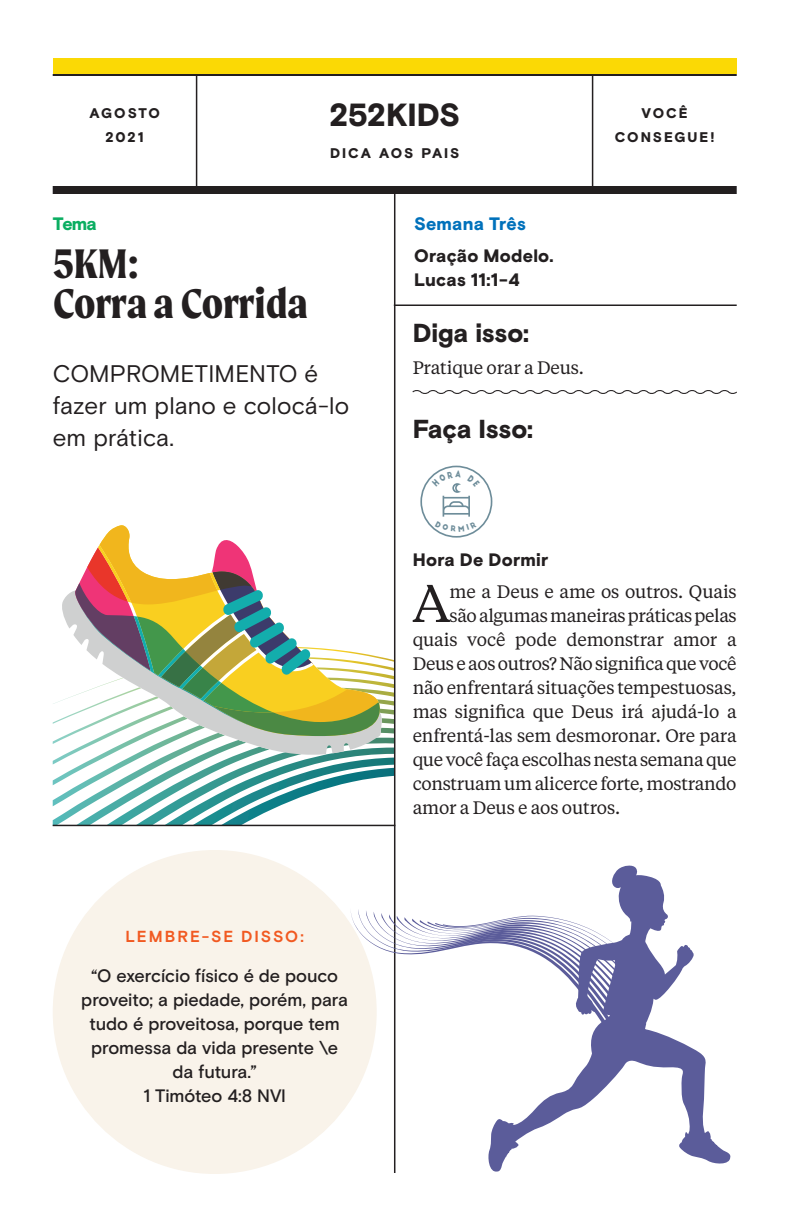
<style>
.page{position:relative;width:792px;height:1224px;background:#fff}
.page>*{position:absolute;margin:0;border:0;box-sizing:border-box;transform-origin:0 0}
.t1{font:52.2px "Tiempos Text";color:#231f20}
.t2{font:700 44px/40px "Moret";letter-spacing:-.005em;color:#231f20}
.t3{font:900 32px "Basis Grotesque";letter-spacing:-.015em;color:#231f20}
.t4{font:900 26px "Basis Grotesque";letter-spacing:-.015em;color:#231f20}
.t5{font:24px/32px "Basis Grotesque";letter-spacing:.005em;color:#231f20}
.t6{font:18px "Tiempos Text";letter-spacing:-.01em;color:#231f20}
.t7{font:500 18px/24px "Basis Grotesque";letter-spacing:-.005em;color:#231f20;text-align:center}
.t8{font:900 18px/24px "Basis Grotesque";letter-spacing:.015em;color:#231f20}
.t9{font:900 18px "Basis Grotesque";letter-spacing:.01em;color:#0071bb}
.t10{font:900 18px "Basis Grotesque";color:#0bae62}
.t11{font:700 16px "Basis Grotesque";letter-spacing:.125em;color:#f15921}
.t12{font:900 14px/24px "Basis Grotesque";letter-spacing:.135em;color:#231f20;text-align:center}
</style>
<div class="page">
<svg style="left:53px;top:525px;width:341px;height:300px"></svg>
<hr style="left:394px;top:304px;width:343px;height:2px;background:#231f20">
<svg style="left:412px;top:390px;width:325px;height:4px"></svg>
<hr style="left:196px;top:74px;width:1px;height:112px;background:#231f20">
<hr style="left:592px;top:74px;width:1px;height:112px;background:#231f20">
<hr style="left:53px;top:74px;width:684px;height:2px;background:#231f20">
<hr style="left:394px;top:193px;width:1px;height:980px;background:#231f20">
<div style="left:53px;top:186px;width:684px;height:8px;background:#231f20"></div>
<div style="left:53px;top:58px;width:684px;height:16px;background:#fbd905"></div>
<hr style="left:53px;top:825px;width:342px;height:1px;background:#231f20">
<div style="left:53px;top:850px;width:324px;height:324px;background:#f9f3ea;border-radius:50%"></div>
<svg style="left:488px;top:865px;width:243px;height:307px"></svg>
<svg style="left:351px;top:907px;width:298px;height:127px"></svg>
<svg style="left:420px;top:466px;width:72px;height:72px"></svg>
<h3 class="t3" style="left:329px;top:96px;width:132px">252KIDS</h3>
<p class="t12" style="left:330px;top:142px;width:131px">DICA AOS PAIS</p>
<p class="t12" style="left:90px;top:102px;width:72px">AGOSTO<br>2021</p>
<p class="t12" style="left:615px;top:102px;width:101px">VOCÊ<br>CONSEGUE!</p>
<p class="t10" style="left:53px;top:213px;width:46px">Tema</p>
<h2 class="t2" style="left:53px;top:243px;width:257px">5KM:<br>Corra a Corrida</h2>
<h3 class="t5" style="left:53px;top:358px;width:298px">COMPROMETIMENTO é fazer um plano e colocá-lo em prática.</h3>
<p class="t11" style="left:126px;top:927px;width:180px">LEMBRE-SE DISSO:</p>
<p class="t7" style="left:81px;top:964px;width:268px">“O exercício físico é de pouco proveito; a piedade, porém, para tudo é proveitosa, porque tem promessa da vida presente \e da futura.”<br>1 Timóteo 4:8 NVI</p>
<p class="t9" style="left:414px;top:213px;width:113px">Semana Três</p>
<p class="t8" style="left:414px;top:245px;width:141px">Oração Modelo.<br>Lucas 11:1-4</p>
<h3 class="t4" style="left:413px;top:318px;width:118px">Diga isso:</h3>
<p class="t6" style="left:413px;top:356px;width:173px">Pratique orar a Deus.</p>
<h3 class="t4" style="left:413px;top:414px;width:122px">Faça Isso:</h3>
<p class="t8" style="left:413px;top:549px;width:137px">Hora De Dormir</p>
<h1 class="t1" style="left:412px;top:568px;width:39px">A</h1>
<p class="t6" style="left:450px;top:580px;width:289px">me a Deus e ame os outros. Quais</p>
<p class="t6" style="left:450px;top:604px;width:289px">são algumas maneiras práticas pelas</p>
<p class="t6" style="left:413px;top:628px;width:326px">quais você pode demonstrar amor a</p>
<p class="t6" style="left:413px;top:652px;width:325px">Deus e aos outros? Não significa que você</p>
<p class="t6" style="left:413px;top:676px;width:326px">não enfrentará situações tempestuosas,</p>
<p class="t6" style="left:413px;top:700px;width:325px">mas significa que Deus irá ajudá-lo a</p>
<p class="t6" style="left:413px;top:723px;width:326px">enfrentá-las sem desmoronar. Ore para</p>
<p class="t6" style="left:413px;top:747px;width:326px">que você faça escolhas nesta semana que</p>
<p class="t6" style="left:413px;top:771px;width:325px">construam um alicerce forte, mostrando</p>
<p class="t6" style="left:413px;top:795px;width:209px">amor a Deus e aos outros.</p>
</div>
